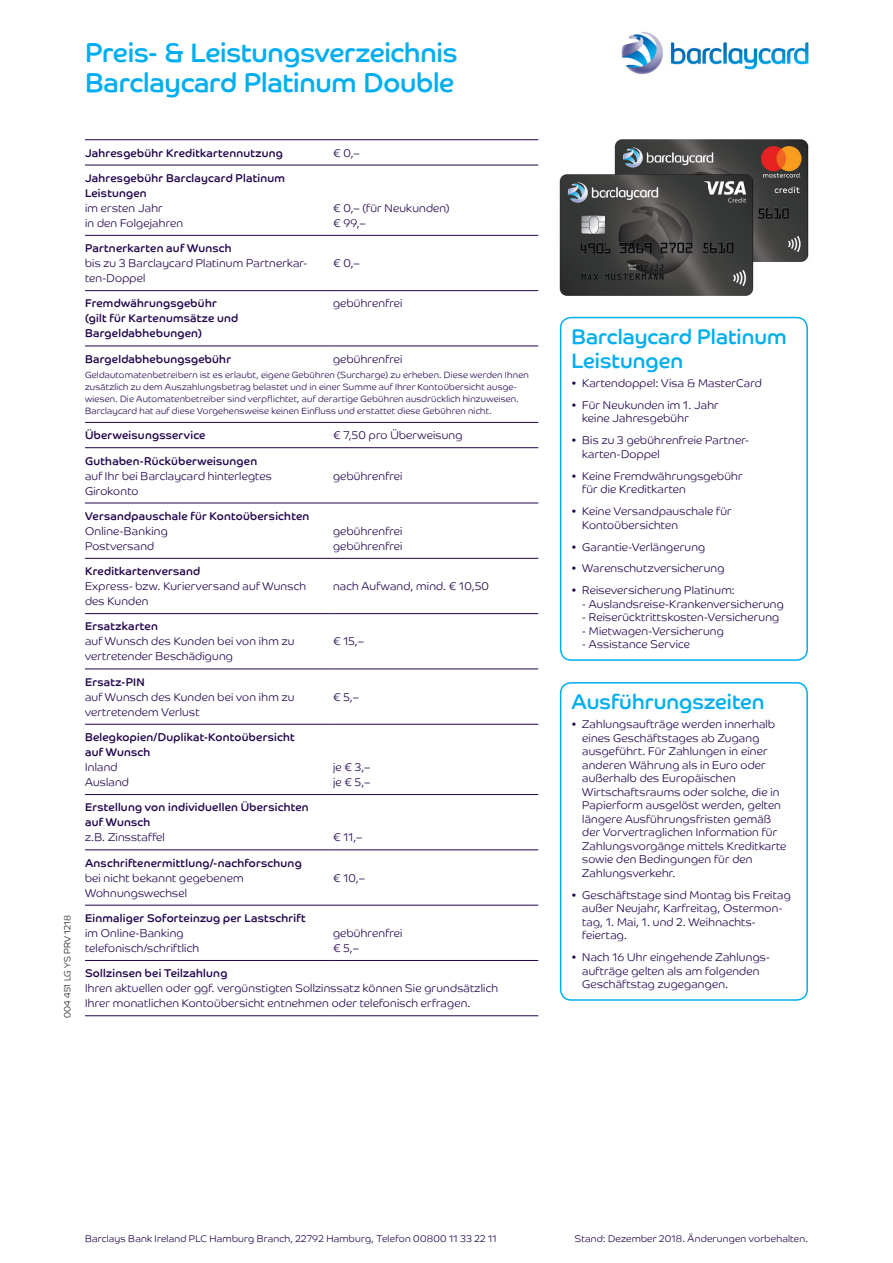
<style>
.page{position:relative;width:893px;height:1263px;background:#fff}
.page>*{position:absolute;margin:0;border:0;box-sizing:border-box;transform-origin:0 0}
.t1{font:27px/30px "Barclaycard Co";letter-spacing:-.01em;color:#00aeef}
.t2{font:21px/24px "Barclaycard Co";letter-spacing:.005em;color:#00aeef}
.t3{font:11.25px/13.5px "Barclaycard Co Lt";letter-spacing:.02em;color:#21034c}
.t4{font:11.25px/15px "Barclaycard Co";letter-spacing:.02em;color:#21034c}
.t5{font:9.75px "Barclaycard Co Lt";letter-spacing:.025em;color:#21034c}
.t6{font:9px/12px "Barclaycard Co Lt";letter-spacing:.03em;color:#21034c}
.t7{font:9px "Barclaycard Co Lt";color:#231f20}
</style>
<div class="page">
<img style="left:614px;top:139px;width:195px;height:123px">
<img style="left:559px;top:174px;width:52px;height:81px">
<img style="left:559px;top:255px;width:97px;height:41px">
<img style="left:656px;top:262px;width:98px;height:34px">
<img style="left:611px;top:173px;width:146px;height:89px">
<img style="left:621px;top:32px;width:188px;height:43px">
<div style="left:560px;top:317px;width:248px;height:344px;border:2px solid #00aeef;border-radius:11px"></div>
<div style="left:560px;top:682px;width:248px;height:319px;border:2px solid #00aeef;border-radius:11px"></div>
<hr style="left:85px;top:139px;width:248px;height:1px;background:#21034c">
<hr style="left:333px;top:139px;width:205px;height:1px;background:#21034c">
<hr style="left:85px;top:165px;width:248px;height:1px;background:#21034c">
<hr style="left:333px;top:165px;width:205px;height:1px;background:#21034c">
<hr style="left:85px;top:235px;width:248px;height:1px;background:#21034c">
<hr style="left:333px;top:235px;width:205px;height:1px;background:#21034c">
<hr style="left:85px;top:290px;width:248px;height:1px;background:#21034c">
<hr style="left:333px;top:290px;width:205px;height:1px;background:#21034c">
<hr style="left:85px;top:346px;width:248px;height:1px;background:#21034c">
<hr style="left:333px;top:346px;width:205px;height:1px;background:#21034c">
<hr style="left:85px;top:422px;width:248px;height:1px;background:#21034c">
<hr style="left:333px;top:422px;width:205px;height:1px;background:#21034c">
<hr style="left:85px;top:447px;width:248px;height:1px;background:#21034c">
<hr style="left:333px;top:447px;width:205px;height:1px;background:#21034c">
<hr style="left:85px;top:503px;width:248px;height:1px;background:#21034c">
<hr style="left:333px;top:503px;width:205px;height:1px;background:#21034c">
<hr style="left:85px;top:558px;width:248px;height:1px;background:#21034c">
<hr style="left:333px;top:558px;width:205px;height:1px;background:#21034c">
<hr style="left:85px;top:613px;width:248px;height:1px;background:#21034c">
<hr style="left:333px;top:613px;width:205px;height:1px;background:#21034c">
<hr style="left:85px;top:668px;width:248px;height:1px;background:#21034c">
<hr style="left:333px;top:668px;width:205px;height:1px;background:#21034c">
<hr style="left:85px;top:724px;width:248px;height:1px;background:#21034c">
<hr style="left:333px;top:724px;width:205px;height:1px;background:#21034c">
<hr style="left:85px;top:794px;width:248px;height:1px;background:#21034c">
<hr style="left:333px;top:794px;width:205px;height:1px;background:#21034c">
<hr style="left:85px;top:849px;width:248px;height:1px;background:#21034c">
<hr style="left:333px;top:849px;width:205px;height:1px;background:#21034c">
<hr style="left:85px;top:905px;width:248px;height:1px;background:#21034c">
<hr style="left:333px;top:905px;width:205px;height:1px;background:#21034c">
<hr style="left:85px;top:960px;width:248px;height:1px;background:#21034c">
<hr style="left:333px;top:960px;width:205px;height:1px;background:#21034c">
<hr style="left:85px;top:1015px;width:248px;height:1px;background:#21034c">
<hr style="left:333px;top:1015px;width:205px;height:1px;background:#21034c">
<h1 class="t1" style="left:85px;top:38px;width:374px">Preis- &amp; Leistungsverzeichnis<br>Barclaycard Platinum Double</h1>
<p class="t7" style="left:62px;top:1018px;width:104px;rotate:-90deg">004 451 LG YS PRV 1218</p>
<p class="t4" style="left:85px;top:145px;width:199px">Jahresgebühr Kreditkartennutzung</p>
<p class="t3" style="left:333px;top:146px;width:28px">€ 0,–</p>
<p class="t4" style="left:85px;top:170px;width:201px">Jahresgebühr Barclaycard Platinum<br>Leistungen</p>
<p class="t3" style="left:85px;top:200px;width:100px;line-height:15px">im ersten Jahr<br>in den Folgejahren</p>
<p class="t3" style="left:333px;top:200px;width:118px;line-height:15px">€ 0,– (für Neukunden) € 99,–</p>
<p class="t4" style="left:85px;top:241px;width:148px">Partnerkarten auf Wunsch</p>
<p class="t3" style="left:85px;top:256px;width:224px;line-height:15px">bis zu 3 Barclaycard Platinum Partnerkar&shy;ten-Doppel</p>
<p class="t3" style="left:333px;top:256px;width:28px">€ 0,–</p>
<p class="t4" style="left:85px;top:296px;width:155px">Fremdwährungsgebühr (gilt für Kartenumsätze und<br>Bargeldabhebungen)</p>
<p class="t3" style="left:333px;top:297px;width:71px">gebührenfrei</p>
<p class="t4" style="left:85px;top:351px;width:148px">Bargeldabhebungsgebühr</p>
<p class="t3" style="left:333px;top:352px;width:71px">gebührenfrei</p>
<p class="t6" style="left:85px;top:369px;width:445px">Geldautomatenbetreibern ist es erlaubt, eigene Gebühren (Surcharge) zu erheben. Diese werden Ihnen zusätzlich zu dem Auszahlungsbetrag belastet und in einer Summe auf Ihrer Kontoübersicht ausge&shy;wiesen. Die Automatenbetreiber sind verpflichtet, auf derartige Gebühren ausdrücklich hinzuweisen.<br>Barclaycard hat auf diese Vorgehensweise keinen Einfluss und erstattet diese Gebühren nicht.</p>
<p class="t4" style="left:85px;top:428px;width:122px">Überweisungsservice</p>
<p class="t3" style="left:333px;top:428px;width:131px">€ 7,50 pro Überweisung</p>
<p class="t4" style="left:85px;top:453px;width:174px">Guthaben-Rücküberweisungen</p>
<p class="t3" style="left:85px;top:468px;width:188px;line-height:15px">auf Ihr bei Barclaycard hinterlegtes<br>Girokonto</p>
<p class="t3" style="left:333px;top:469px;width:71px">gebührenfrei</p>
<p class="t4" style="left:85px;top:508px;width:226px">Versandpauschale für Kontoübersichten</p>
<p class="t3" style="left:85px;top:523px;width:84px;line-height:15px">Online-Banking<br>Postversand</p>
<p class="t3" style="left:333px;top:523px;width:71px;line-height:15px">gebührenfrei gebührenfrei</p>
<p class="t4" style="left:85px;top:564px;width:117px">Kreditkartenversand</p>
<p class="t3" style="left:85px;top:579px;width:222px;line-height:15px">Express- bzw. Kurierversand auf Wunsch des Kunden</p>
<p class="t3" style="left:333px;top:579px;width:157px">nach Aufwand, mind. € 10,50</p>
<p class="t4" style="left:85px;top:619px;width:74px">Ersatzkarten</p>
<p class="t3" style="left:85px;top:634px;width:211px;line-height:15px">auf Wunsch des Kunden bei von ihm zu vertretender Beschädigung</p>
<p class="t3" style="left:333px;top:635px;width:32px">€ 15,–</p>
<p class="t4" style="left:85px;top:674px;width:61px">Ersatz-PIN</p>
<p class="t3" style="left:85px;top:689px;width:211px;line-height:15px">auf Wunsch des Kunden bei von ihm zu vertretendem Verlust</p>
<p class="t3" style="left:333px;top:690px;width:27px">€ 5,–</p>
<p class="t4" style="left:85px;top:730px;width:211px">Belegkopien/Duplikat-Kontoübersicht auf Wunsch</p>
<p class="t3" style="left:85px;top:759px;width:45px;line-height:15px">Inland<br>Ausland</p>
<p class="t3" style="left:333px;top:759px;width:39px;line-height:15px">je € 3,– je € 5,–</p>
<p class="t4" style="left:85px;top:800px;width:225px">Erstellung von individuellen Übersichten auf Wunsch</p>
<p class="t3" style="left:85px;top:830px;width:81px">z.B. Zinsstaffel</p>
<p class="t3" style="left:333px;top:830px;width:31px">€ 11,–</p>
<p class="t4" style="left:85px;top:855px;width:218px">Anschriftenermittlung/-nachforschung</p>
<p class="t3" style="left:85px;top:870px;width:160px;line-height:15px">bei nicht bekannt gegebenem<br>Wohnungswechsel</p>
<p class="t3" style="left:333px;top:871px;width:33px">€ 10,–</p>
<p class="t4" style="left:85px;top:910px;width:222px">Einmaliger Soforteinzug per Lastschrift</p>
<p class="t3" style="left:85px;top:925px;width:116px;line-height:15px">im Online-Banking telefonisch/schriftlich</p>
<p class="t3" style="left:333px;top:925px;width:71px;line-height:15px">gebührenfrei € 5,–</p>
<p class="t4" style="left:85px;top:966px;width:144px">Sollzinsen bei Teilzahlung</p>
<p class="t3" style="left:85px;top:981px;width:414px;line-height:15px">Ihren aktuellen oder ggf. vergü nstigten Sollzinssatz können Sie grundsätzlich<br>Ihrer monatlichen Kontoü bersicht entnehmen oder telefonisch erfragen.</p>
<h2 class="t2" style="left:572px;top:325px;width:217px">Barclaycard Platinum<br>Leistungen</h2>
<p class="t3" style="left:572px;top:376px;width:192px">• Kartendoppel: Visa &amp; MasterCard</p>
<p class="t3" style="left:582px;top:398px;width:138px;text-indent:-11px">• Für Neukunden im 1. Jahr keine Jahresgebühr</p>
<p class="t3" style="left:582px;top:434px;width:168px;text-indent:-11px">• Bis zu 3 gebührenfreie Partner&shy;karten-Doppel</p>
<p class="t3" style="left:582px;top:469px;width:162px;text-indent:-11px">• Keine Fremdwährungsgebühr für die Kreditkarten</p>
<p class="t3" style="left:582px;top:504px;width:151px;text-indent:-11px">• Keine Versandpauschale für<br>Kontoübersichten</p>
<p class="t3" style="left:572px;top:540px;width:135px">• Garantie-Verlängerung</p>
<p class="t3" style="left:572px;top:562px;width:154px">• Warenschutzversicherung</p>
<p class="t3" style="left:572px;top:584px;width:165px">• Reiseversicherung Platinum:</p>
<p class="t3" style="left:582px;top:597px;width:203px">- Auslandsreise-Krankenversicherung</p>
<p class="t3" style="left:582px;top:611px;width:198px">- Reiserücktrittskosten-Versicherung</p>
<p class="t3" style="left:582px;top:624px;width:143px">- Mietwagen-Versicherung</p>
<p class="t3" style="left:582px;top:638px;width:109px">- Assistance Service</p>
<h2 class="t2" style="left:572px;top:690px;width:195px">Ausführungszeiten</h2>
<p class="t3" style="left:582px;top:717px;width:206px;text-indent:-11px">• Zahlungsaufträge werden innerhalb eines Geschäftstages ab Zugang ausgeführt. Für Zahlungen in einer anderen Währung als in Euro oder außerhalb des Europäischen Wirtschaftsraums oder solche, die in Papierform ausgelöst werden, gelten längere Ausführungsfristen gemäß der Vorvertraglichen Information für Zahlungsvorgänge mittels Kreditkarte sowie den Bedingungen für den Zahlungsverkehr.</p>
<p class="t3" style="left:582px;top:888px;width:210px;text-indent:-11px">• Geschäftstage sind Montag bis Freitag außer Neujahr, Karfreitag, Ostermon&shy;tag, 1. Mai, 1. und 2. Weihnachts&shy;feiertag.</p>
<p class="t3" style="left:582px;top:950px;width:189px;text-indent:-11px">• Nach 16 Uhr eingehende Zahlungs&shy;aufträge gelten als am folgenden<br>Geschäftstag zugegangen.</p>
<p class="t5" style="left:85px;top:1232px;width:413px">Barclays Bank Ireland PLC Hamburg Branch, 22792 Hamburg, Telefon 00800 11 33 22 11</p>
<p class="t5" style="left:575px;top:1232px;width:235px">Stand: Dezember 2018. Änderungen vorbehalten.</p>
</div>
